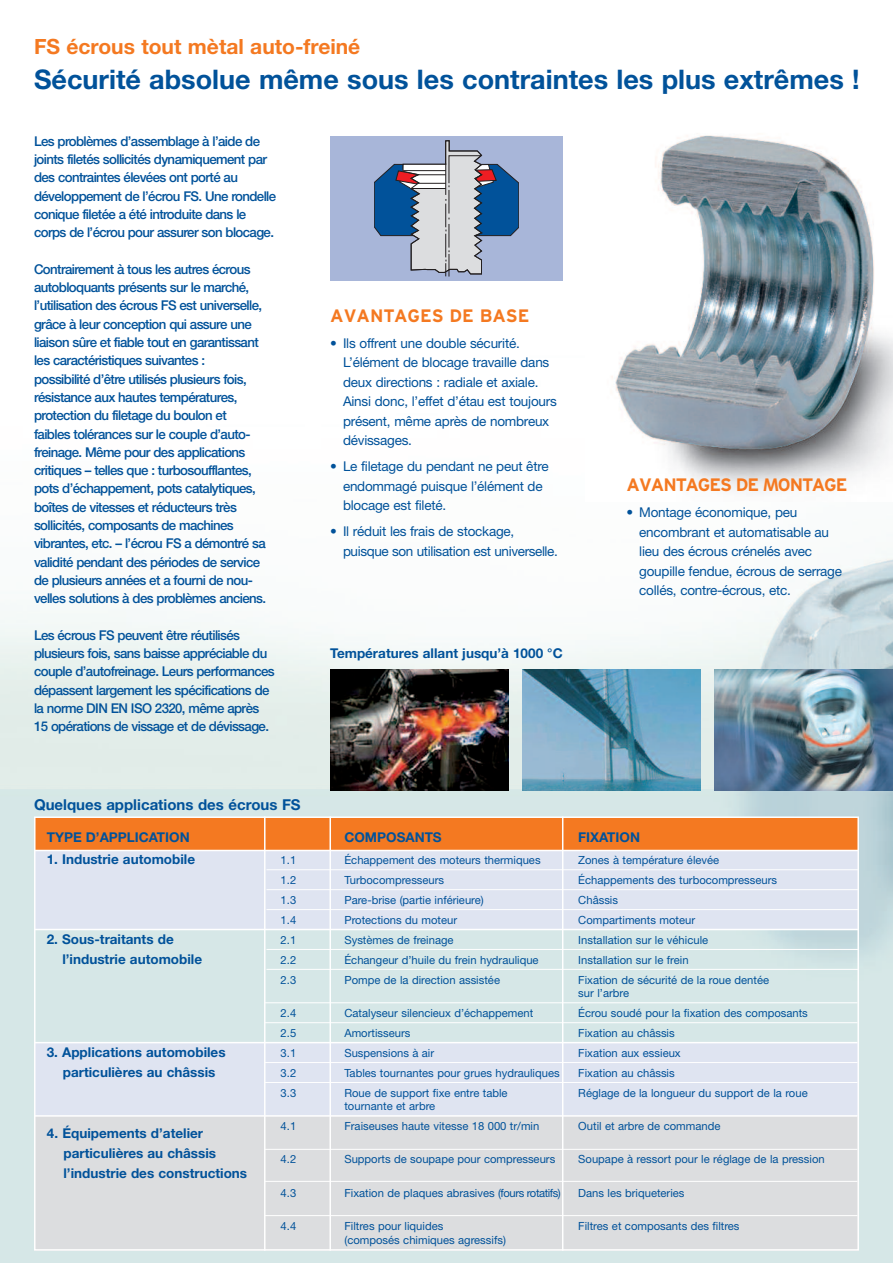
<style>
.page{position:relative;width:893px;height:1263px;background:#fff}
.page>*{position:absolute;margin:0;border:0;box-sizing:border-box;transform-origin:0 0}
.t1{font:27px "Helvetica Neue Bold TT";color:#01529a}
.t2{font:21px "Helvetica Neue Bold TT";color:#f47921}
.t3{font:700 18px "Luxmate";letter-spacing:-.055em;color:#f47921}
.t4{font:700 18px "Luxmate";color:#f47921}
.t5{font:15px "Helvetica Neue Bold TT";color:#01529a}
.t6{font:500 13.5px/18.3px "Helvetica Neue";letter-spacing:-.045em;color:#01529a}
.t7{font:13.5px/19.5px "Helvetica Neue";letter-spacing:-.015em;color:#01529a}
.t8{font:700 13.5px/20px "Helvetica Neue";color:#01529a}
.t9{font:13.5px "Helvetica Neue Bold TT";color:#01529a}
.t10{font:11.25px/13.5px "Helvetica Neue";color:#01529a}
</style>
<div class="page">
<div style="left:34px;top:818px;width:825px;height:66px;background:#f47921"></div>
<img style="left:330px;top:669px;width:179px;height:122px">
<img style="left:522px;top:669px;width:179px;height:122px">
<img style="left:714px;top:669px;width:179px;height:122px">
<div style="left:330px;top:136px;width:233px;height:145px;background:#a8b6d9"></div>
<svg style="left:374px;top:141px;width:145px;height:136px"></svg>
<hr style="left:445px;top:163px;width:1px;height:32px;background:#231f20">
<hr style="left:411px;top:188px;width:35px;height:1px;background:#231f20">
<div style="left:34px;top:850px;width:825px;height:79px;background:#dfe4f1"></div>
<div style="left:34px;top:1042px;width:825px;height:74px;background:#dfe4f1"></div>
<div style="left:34px;top:1116px;width:825px;height:135px;background:#dcdddf"></div>
<hr style="left:34px;top:850px;width:825px;height:1px;background:#fff">
<hr style="left:264px;top:816px;width:2px;height:434px;background:#fff">
<hr style="left:329px;top:816px;width:2px;height:435px;background:#fff">
<hr style="left:562px;top:816px;width:1px;height:434px;background:#fff">
<hr style="left:266px;top:869px;width:593px;height:1px;background:#fff">
<hr style="left:266px;top:889px;width:593px;height:1px;background:#fff">
<hr style="left:266px;top:909px;width:593px;height:1px;background:#fff">
<hr style="left:34px;top:1042px;width:823px;height:1px;background:#fff">
<hr style="left:265px;top:1062px;width:592px;height:1px;background:#fff">
<hr style="left:265px;top:1082px;width:592px;height:1px;background:#fff">
<hr style="left:34px;top:1115px;width:823px;height:2px;background:#fff">
<hr style="left:265px;top:1149px;width:592px;height:1px;background:#fff">
<hr style="left:265px;top:1181px;width:592px;height:1px;background:#fff">
<hr style="left:265px;top:1215px;width:592px;height:1px;background:#fff">
<img style="left:607px;top:135px;width:286px;height:366px">
<div style="left:34px;top:816px;width:825px;height:435px;border:2px solid #fff"></div>
<h2 class="t2" style="left:34px;top:28px;width:328px">FS écrous tout mètal auto-freiné</h2>
<h1 class="t1" style="left:34px;top:55px;width:827px">Sécurité absolue même sous les contraintes les plus extrêmes !</h1>
<p class="t6" style="left:34px;top:133px;width:244px">Les problèmes d’assemblage à l’aide de joints filetés sollicités dynamiquement par des contraintes élevées ont porté au développement de l’écrou FS. Une rondelle conique filetée a été introduite dans le corps de l’écrou pour assurer son blocage.</p>
<p class="t6" style="left:34px;top:261px;width:234px">Contrairement à tous les autres écrous autobloquants présents sur le marché, l’utilisation des écrous FS est universelle, grâce à leur conception qui assure une liaison sûre et fiable tout en garantissant les caractéristiques suivantes :<br>possibilité d’être utilisés plusieurs fois, résistance aux hautes températures, protection du filetage du boulon et faibles tolérances sur le couple d’auto&shy;freinage. Même pour des applications critiques – telles que : turbosoufflantes, pots d’échappement, pots catalytiques, boîtes de vitesses et réducteurs très sollicités, composants de machines vibrantes, etc. – l’écrou FS a démontré sa validité pendant des périodes de service de plusieurs années et a fourni de nou&shy;velles solutions à des problèmes anciens.</p>
<p class="t6" style="left:34px;top:627px;width:242px">Les écrous FS peuvent être réutilisés plusieurs fois, sans baisse appréciable du couple d’autofreinage. Leurs performances dépassent largement les spécifications de la norme DIN EN ISO 2320, même après 15 opérations de vissage et de dévissage.</p>
<h3 class="t4" style="left:330px;top:305px;width:201px">AVANTAGES DE BASE</h3>
<p class="t7" style="left:343px;top:335px;width:215px;text-indent:-13px">• Ils offrent une double sécurité.<br>L’élément de blocage travaille dans deux directions : radiale et axiale.<br>Ainsi donc, l’effet d’étau est toujours présent, même après de nombreux dévissages.</p>
<p class="t7" style="left:343px;top:458px;width:207px;text-indent:-13px">• Le filetage du pendant ne peut être endommagé puisque l’élément de blocage est fileté.</p>
<p class="t7" style="left:343px;top:523px;width:216px;text-indent:-13px">• Il réduit les frais de stockage, puisque son utilisation est universelle.</p>
<p class="t9" style="left:330px;top:641px;width:234px">Températures allant jusqu’à 1000 °C</p>
<h3 class="t3" style="left:626px;top:474px;width:223px">AVANTAGES DE MONTAGE</h3>
<p class="t7" style="left:639px;top:504px;width:204px;text-indent:-13px">• Montage économique, peu encombrant et automatisable au lieu des écrous crénelés avec goupille fendue, écrous de serrage collés, contre-écrous, etc.</p>
<p class="t5" style="left:34px;top:791px;width:268px">Quelques applications des écrous FS</p>
<p class="t9" style="left:47px;top:825px;width:144px">TYPE D’APPLICATION</p>
<p class="t9" style="left:344px;top:825px;width:99px">COMPOSANTS</p>
<p class="t9" style="left:578px;top:825px;width:63px">FIXATION</p>
<p class="t8" style="left:47px;top:851px;width:150px">1. Industrie automobile</p>
<p class="t10" style="left:281px;top:855px;width:17px">1.1</p>
<p class="t10" style="left:344px;top:855px;width:198px">Échappement des moteurs thermiques</p>
<p class="t10" style="left:578px;top:855px;width:142px">Zones à température élevée</p>
<p class="t10" style="left:281px;top:875px;width:17px">1.2</p>
<p class="t10" style="left:344px;top:875px;width:101px">Turbocompresseurs</p>
<p class="t10" style="left:578px;top:875px;width:200px">Échappements des turbocompresseurs</p>
<p class="t10" style="left:281px;top:894px;width:17px">1.3</p>
<p class="t10" style="left:344px;top:894px;width:141px">Pare-brise (partie inférieure)</p>
<p class="t10" style="left:578px;top:894px;width:41px">Châssis</p>
<p class="t10" style="left:281px;top:914px;width:17px">1.4</p>
<p class="t10" style="left:344px;top:914px;width:114px">Protections du moteur</p>
<p class="t10" style="left:578px;top:914px;width:118px">Compartiments moteur</p>
<p class="t8" style="left:47px;top:930px;width:128px">2. Sous-traitants de</p>
<p class="t10" style="left:281px;top:934px;width:17px">2.1</p>
<p class="t10" style="left:344px;top:934px;width:111px">Systèmes de freinage</p>
<p class="t10" style="left:578px;top:934px;width:131px">Installation sur le véhicule</p>
<p class="t8" style="left:62px;top:950px;width:141px">l’industrie automobile</p>
<p class="t10" style="left:281px;top:954px;width:17px">2.2</p>
<p class="t10" style="left:344px;top:954px;width:196px">Échangeur d’huile du frein hydraulique</p>
<p class="t10" style="left:578px;top:954px;width:112px">Installation sur le frein</p>
<p class="t10" style="left:281px;top:974px;width:17px">2.3</p>
<p class="t10" style="left:344px;top:974px;width:157px">Pompe de la direction assistée</p>
<p class="t10" style="left:578px;top:974px;width:192px">Fixation de sécurité de la roue dentée sur l’arbre</p>
<p class="t10" style="left:281px;top:1007px;width:17px">2.4</p>
<p class="t10" style="left:344px;top:1007px;width:190px">Catalyseur silencieux d’échappement</p>
<p class="t10" style="left:578px;top:1007px;width:231px">Écrou soudé pour la fixation des composants</p>
<p class="t10" style="left:281px;top:1027px;width:17px">2.5</p>
<p class="t10" style="left:344px;top:1027px;width:68px">Amortisseurs</p>
<p class="t10" style="left:578px;top:1027px;width:98px">Fixation au châssis</p>
<p class="t8" style="left:47px;top:1043px;width:180px">3. Applications automobiles</p>
<p class="t10" style="left:281px;top:1047px;width:17px">3.1</p>
<p class="t10" style="left:344px;top:1047px;width:91px">Suspensions à air</p>
<p class="t10" style="left:578px;top:1047px;width:104px">Fixation aux essieux</p>
<p class="t8" style="left:63px;top:1063px;width:154px">particulières au châssis</p>
<p class="t10" style="left:281px;top:1067px;width:17px">3.2</p>
<p class="t10" style="left:344px;top:1067px;width:217px">Tables tournantes pour grues hydrauliques</p>
<p class="t10" style="left:578px;top:1067px;width:98px">Fixation au châssis</p>
<p class="t10" style="left:281px;top:1087px;width:17px">3.3</p>
<p class="t10" style="left:344px;top:1087px;width:165px">Roue de support fixe entre table</p>
<p class="t10" style="left:578px;top:1087px;width:231px">Réglage de la longueur du support de la roue</p>
<p class="t10" style="left:344px;top:1100px;width:92px">tournante et arbre</p>
<p class="t10" style="left:281px;top:1120px;width:17px">4.1</p>
<p class="t10" style="left:344px;top:1120px;width:196px">Fraiseuses haute vitesse 18 000 tr/min</p>
<p class="t10" style="left:578px;top:1120px;width:144px">Outil et arbre de commande</p>
<p class="t10" style="left:281px;top:1154px;width:17px">4.2</p>
<p class="t10" style="left:344px;top:1154px;width:212px">Supports de soupape pour compresseurs</p>
<p class="t10" style="left:578px;top:1154px;width:248px">Soupape à ressort pour le réglage de la pression</p>
<p class="t10" style="left:281px;top:1187px;width:17px">4.3</p>
<p class="t10" style="left:344px;top:1187px;width:218px">Fixation de plaques abrasives (fours rotatifs)</p>
<p class="t10" style="left:578px;top:1187px;width:108px">Dans les briqueteries</p>
<p class="t10" style="left:281px;top:1220px;width:17px">4.4</p>
<p class="t10" style="left:344px;top:1220px;width:100px">Filtres pour liquides</p>
<p class="t10" style="left:578px;top:1220px;width:163px">Filtres et composants des filtres</p>
<p class="t10" style="left:344px;top:1234px;width:163px">(composés chimiques agressifs)</p>
<p class="t8" style="left:63px;top:1124px;width:185px;text-indent:-17px">4. Équipements d’atelier particulières au châssis l’industrie des constructions</p>
</div>
